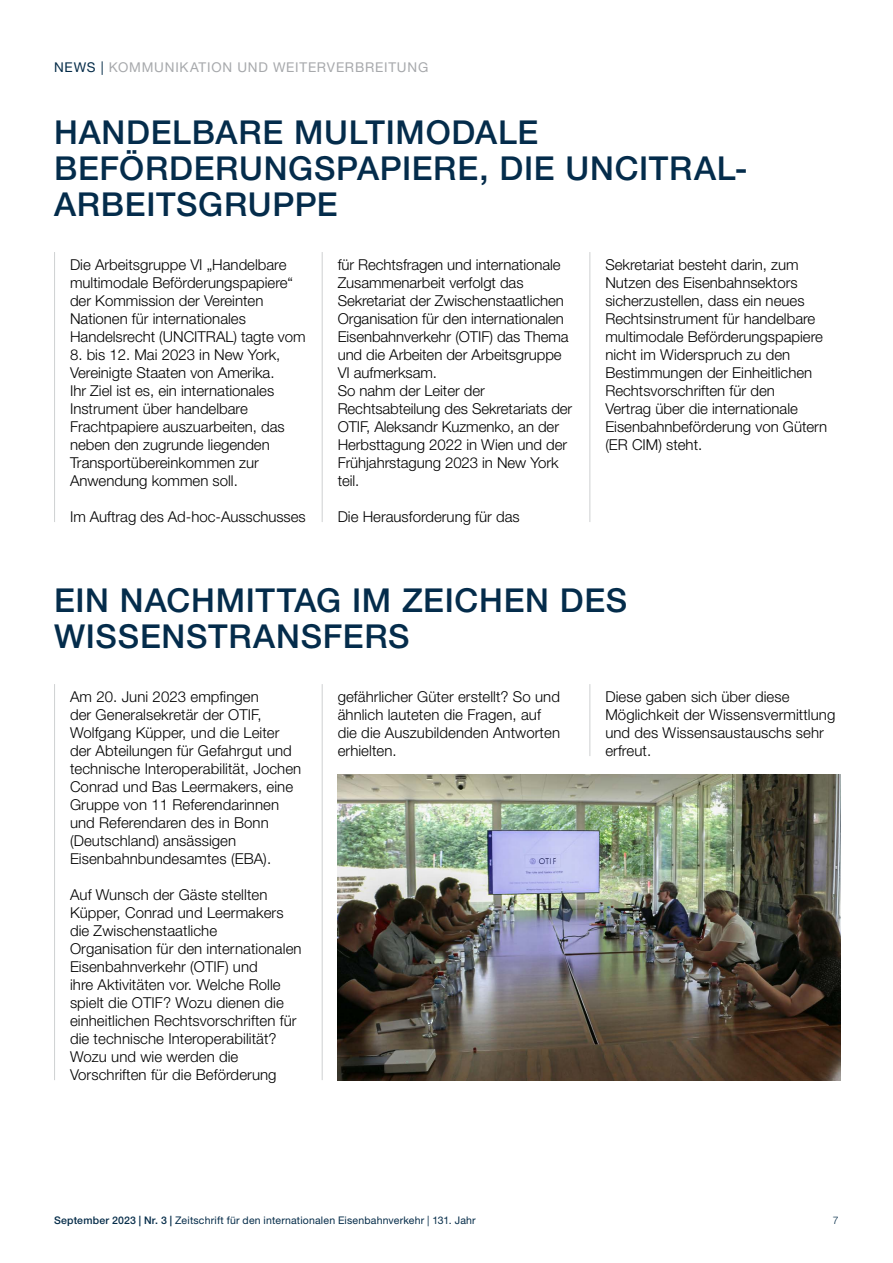
<style>
.page{position:relative;width:893px;height:1263px;background:#fff}
.page>*{position:absolute;margin:0;border:0;box-sizing:border-box;transform-origin:0 0}
.t1{font:500 33px/36px "Helvetica Neue LT Std";letter-spacing:.02em;color:#042c4b}
.t2{font:300 15px/18px "Helvetica Neue LT Std";color:#000}
.t3{font:13.5px "Helvetica Neue LT Std";letter-spacing:.06em;color:#a7a9ac}
.t4{font:10.5px "Helvetica Neue LT Std";letter-spacing:.02em;color:#052c49}
.t5{font:300 10.5px "Helvetica Neue LT Std";color:#052c49}
.s1{color:#052c49}
.s2{font-weight:500}
</style>
<div class="page">
<hr style="left:589px;top:252px;width:1px;height:270px;background:#d1d3d4">
<hr style="left:54px;top:252px;width:1px;height:270px;background:#d1d3d4">
<hr style="left:322px;top:252px;width:1px;height:270px;background:#d1d3d4">
<hr style="left:589px;top:684px;width:1px;height:72px;background:#d1d3d4">
<hr style="left:54px;top:684px;width:1px;height:396px;background:#d1d3d4">
<hr style="left:322px;top:684px;width:1px;height:396px;background:#d1d3d4">
<img style="left:338px;top:774px;width:503px;height:306px">
<p class="t3" style="left:54px;top:59px;width:376px"><span class="s1">NEWS |</span> KOMMUNIKATION UND WEITERVERBREITUNG</p>
<h1 class="t1" style="left:54px;top:114px;width:695px">HANDELBARE MULTIMODALE<br>BEFÖRDERUNGSPAPIERE, DIE UNCITRAL-<br>ARBEITSGRUPPE</h1>
<p class="t2" style="left:70px;top:255px;width:237px">Die Arbeitsgruppe VI „Handelbare multimodale Beförderungspapiere“ der Kommission der Vereinten Nationen für internationales Handelsrecht (UNCITRAL) tagte vom</p>
<p class="t2" style="left:70px;top:345px;width:216px">8. bis 12. Mai 2023 in New York,<br>Vereinigte Staaten von Amerika.<br>Ihr Ziel ist es, ein internationales<br>Instrument über handelbare<br>Frachtpapiere auszuarbeiten, das neben den zugrunde liegenden<br>Transportübereinkommen zur<br>Anwendung kommen soll.</p>
<p class="t2" style="left:70px;top:507px;width:237px">Im Auftrag des Ad-hoc-Ausschusses</p>
<p class="t2" style="left:338px;top:255px;width:236px">für Rechtsfragen und internationale<br>Zusammenarbeit verfolgt das<br>Sekretariat der Zwischenstaatlichen<br>Organisation für den internationalen<br>Eisenbahnverkehr (OTIF) das Thema und die Arbeiten der Arbeitsgruppe<br>VI aufmerksam.<br>So nahm der Leiter der<br>Rechtsabteilung des Sekretariats der<br>OTIF, Aleksandr Kuzmenko, an der<br>Herbsttagung 2022 in Wien und der<br>Frühjahrstagung 2023 in New York teil.</p>
<p class="t2" style="left:338px;top:507px;width:183px">Die Herausforderung für das</p>
<p class="t2" style="left:605px;top:255px;width:223px">Sekretariat besteht darin, zum<br>Nutzen des Eisenbahnsektors sicherzustellen, dass ein neues<br>Rechtsinstrument für handelbare multimodale Beförderungspapiere nicht im Widerspruch zu den<br>Bestimmungen der Einheitlichen<br>Rechtsvorschriften für den<br>Vertrag über die internationale<br>Eisenbahnbeförderung von Gütern (ER CIM) steht.</p>
<h1 class="t1" style="left:54px;top:582px;width:575px">EIN NACHMITTAG IM ZEICHEN DES<br>WISSENSTRANSFERS</h1>
<p class="t2" style="left:70px;top:687px;width:233px">Am 20. Juni 2023 empfingen<br>der Generalsekretär der OTIF,<br>Wolfgang Küpper, und die Leiter der Abteilungen für Gefahrgut und technische Interoperabilität, Jochen<br>Conrad und Bas Leermakers, eine<br>Gruppe von 11 Referendarinnen und Referendaren des in Bonn (Deutschland) ansässigen<br>Eisenbahnbundesamtes (EBA).</p>
<p class="t2" style="left:70px;top:885px;width:233px">Auf Wunsch der Gäste stellten<br>Küpper, Conrad und Leermakers die Zwischenstaatliche<br>Organisation für den internationalen<br>Eisenbahnverkehr (OTIF) und<br>ihre Aktivitäten vor. Welche Rolle spielt die OTIF? Wozu dienen die einheitlichen Rechtsvorschriften für die technische Interoperabilität?<br>Wozu und wie werden die<br>Vorschriften für die Beförderung</p>
<p class="t2" style="left:338px;top:687px;width:224px">gefährlicher Güter erstellt? So und ähnlich lauteten die Fragen, auf die die Auszubildenden Antworten erhielten.</p>
<p class="t2" style="left:605px;top:687px;width:232px">Diese gaben sich über diese<br>Möglichkeit der Wissensvermittlung und des Wissensaustauschs sehr erfreut.</p>
<p class="t4" style="left:54px;top:1214px;width:423px"><span class="s2">September 2023 | Nr. 3 |</span> Zeitschrift für den internationalen Eisenbahnverkehr | 131. Jahr</p>
<p class="t5" style="left:833px;top:1214px;width:7px">7</p>
</div>
